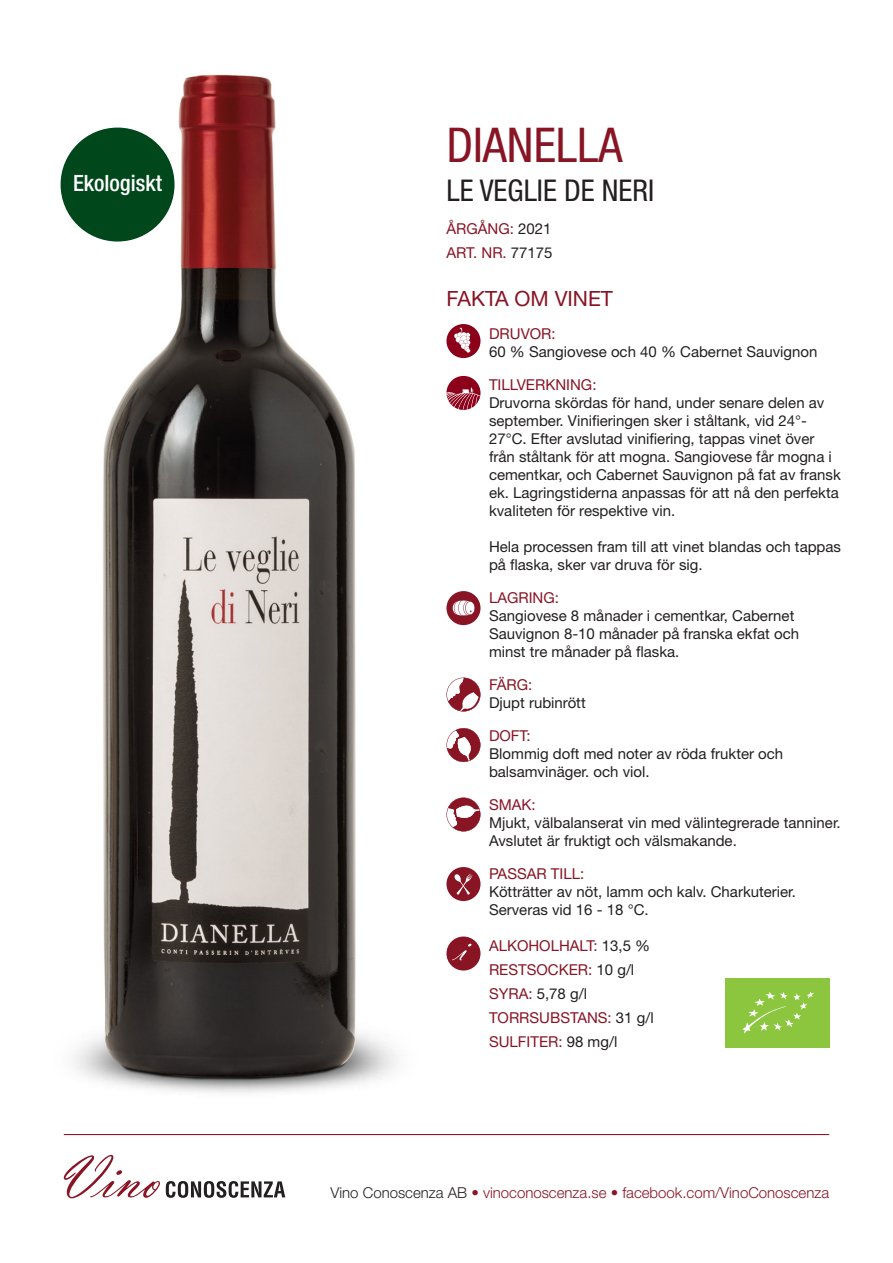
<style>
.page{position:relative;width:893px;height:1263px;background:#fff}
.page>*{position:absolute;margin:0;border:0;box-sizing:border-box;transform-origin:0 0}
.t1{font:condensed 48px "Helvetica Neue LT Std";color:#881424}
.t2{font:condensed 30px "Helvetica Neue LT Std";color:#231f20}
.t3{font:500 condensed 22.5px "Helvetica Neue LT Std";color:#fff}
.t4{font:21px "Helvetica Neue LT Std";color:#881424}
.t5{font:15px/18px "Helvetica Neue LT Std";color:#231f20}
.t6{font:15px "Helvetica Neue LT Std";color:#881424}
.t7{font:300 15px "Helvetica Neue LT Std";color:#881424}
.s1{color:#231f20}
.s2{color:#881424}
</style>
<div class="page">
<img style="left:60px;top:74px;width:337px;height:1019px">
<div style="left:446px;top:324px;width:34px;height:34px;background:#8c001a;border-radius:50%"></div>
<svg style="left:454px;top:328px;width:16px;height:25px"></svg>
<hr style="left:64px;top:1134px;width:765px;height:1px;background:#8c001a">
<svg style="left:64px;top:1155px;width:96px;height:43px"></svg>
<svg style="left:166px;top:1181px;width:119px;height:17px"></svg>
<svg style="left:446px;top:376px;width:34px;height:34px"></svg>
<svg style="left:446px;top:677px;width:34px;height:34px"></svg>
<svg style="left:446px;top:728px;width:34px;height:34px"></svg>
<svg style="left:446px;top:797px;width:35px;height:35px"></svg>
<div style="left:446px;top:591px;width:34px;height:34px;background:#881424;border-radius:50%"></div>
<svg style="left:452px;top:600px;width:23px;height:16px"></svg>
<div style="left:446px;top:867px;width:34px;height:34px;background:#881424;border-radius:50%"></div>
<svg style="left:454px;top:873px;width:18px;height:22px"></svg>
<div style="left:446px;top:936px;width:34px;height:34px;background:#881424;border-radius:50%"></div>
<svg style="left:452px;top:944px;width:19px;height:16px"></svg>
<div style="left:61px;top:128px;width:114px;height:114px;background:#00471c;border-radius:50%"></div>
<div style="left:725px;top:978px;width:104px;height:69px;background:#8bc63e"></div>
<svg style="left:742px;top:991px;width:72px;height:43px"></svg>
<p class="t3" style="left:73px;top:170px;width:91px">Ekologiskt</p>
<p class="t1" style="left:446px;top:117px;width:178px">DIANELLA</p>
<p class="t2" style="left:446px;top:173px;width:209px">LE VEGLIE DE NERI</p>
<p class="t6" style="left:446px;top:220px;width:107px">ÅRGÅNG: <span class="s1">2021</span></p>
<p class="t6" style="left:446px;top:244px;width:108px">ART. NR. <span class="s1">77175</span></p>
<p class="t4" style="left:446px;top:286px;width:168px">FAKTA OM VINET</p>
<p class="t6" style="left:489px;top:325px;width:68px">DRUVOR:</p>
<p class="t5" style="left:489px;top:342px;width:330px">60 % Sangiovese och 40 % Cabernet Sauvignon</p>
<p class="t6" style="left:489px;top:376px;width:109px">TILLVERKNING:</p>
<p class="t5" style="left:489px;top:393px;width:353px">Druvorna skördas för hand, under senare delen av september. Vinifieringen sker i ståltank, vid 24°- 27°C. Efter avslutad vinifiering, tappas vinet över från ståltank för att mogna. Sangiovese får mogna i cementkar, och Cabernet Sauvignon på fat av fransk ek. Lagringstiderna anpassas för att nå den perfekta kvaliteten för respektive vin.</p>
<p class="t5" style="left:489px;top:537px;width:354px">Hela processen fram till att vinet blandas och tappas på flaska, sker var druva för sig.</p>
<p class="t6" style="left:489px;top:589px;width:71px">LAGRING:</p>
<p class="t5" style="left:489px;top:606px;width:307px">Sangiovese 8 månader i cementkar, Cabernet</p>
<p class="t5" style="left:489px;top:624px;width:312px">Sauvignon 8-10 månader på franska ekfat och</p>
<p class="t5" style="left:489px;top:642px;width:192px">minst tre månader på flaska.</p>
<p class="t6" style="left:489px;top:676px;width:45px">FÄRG:</p>
<p class="t5" style="left:489px;top:693px;width:98px">Djupt rubinrött</p>
<p class="t6" style="left:489px;top:727px;width:43px">DOFT:</p>
<p class="t5" style="left:489px;top:744px;width:296px">Blommig doft med noter av röda frukter och</p>
<p class="t5" style="left:489px;top:762px;width:162px">balsamvinäger. och viol.</p>
<p class="t6" style="left:489px;top:796px;width:48px">SMAK:</p>
<p class="t5" style="left:489px;top:813px;width:353px">Mjukt, välbalanserat vin med välintegrerade tanniner.<br>Avslutet är fruktigt och välsmakande.</p>
<p class="t6" style="left:489px;top:865px;width:97px">PASSAR TILL:</p>
<p class="t5" style="left:489px;top:882px;width:309px">Kötträtter av nöt, lamm och kalv. Charkuterier.</p>
<p class="t5" style="left:489px;top:900px;width:161px">Serveras vid 16 - 18 °C.</p>
<p class="t6" style="left:489px;top:937px;width:163px">ALKOHOLHALT: <span class="s1">13,5 %</span></p>
<p class="t6" style="left:489px;top:961px;width:147px">RESTSOCKER: <span class="s1">10 g/l</span></p>
<p class="t5" style="left:489px;top:984px;width:100px"><span class="s2">SYRA:</span> 5,78 g/l</p>
<p class="t6" style="left:489px;top:1009px;width:166px">TORRSUBSTANS: <span class="s1">31 g/l</span></p>
<p class="t6" style="left:489px;top:1033px;width:130px">SULFITER: <span class="s1">98 mg/l</span></p>
<p class="t7" style="left:330px;top:1184px;width:500px"><span class="s1">Vino Conoscenza AB</span> • vinoconoscenza.se • facebook.com/VinoConoscenza</p>
</div>
